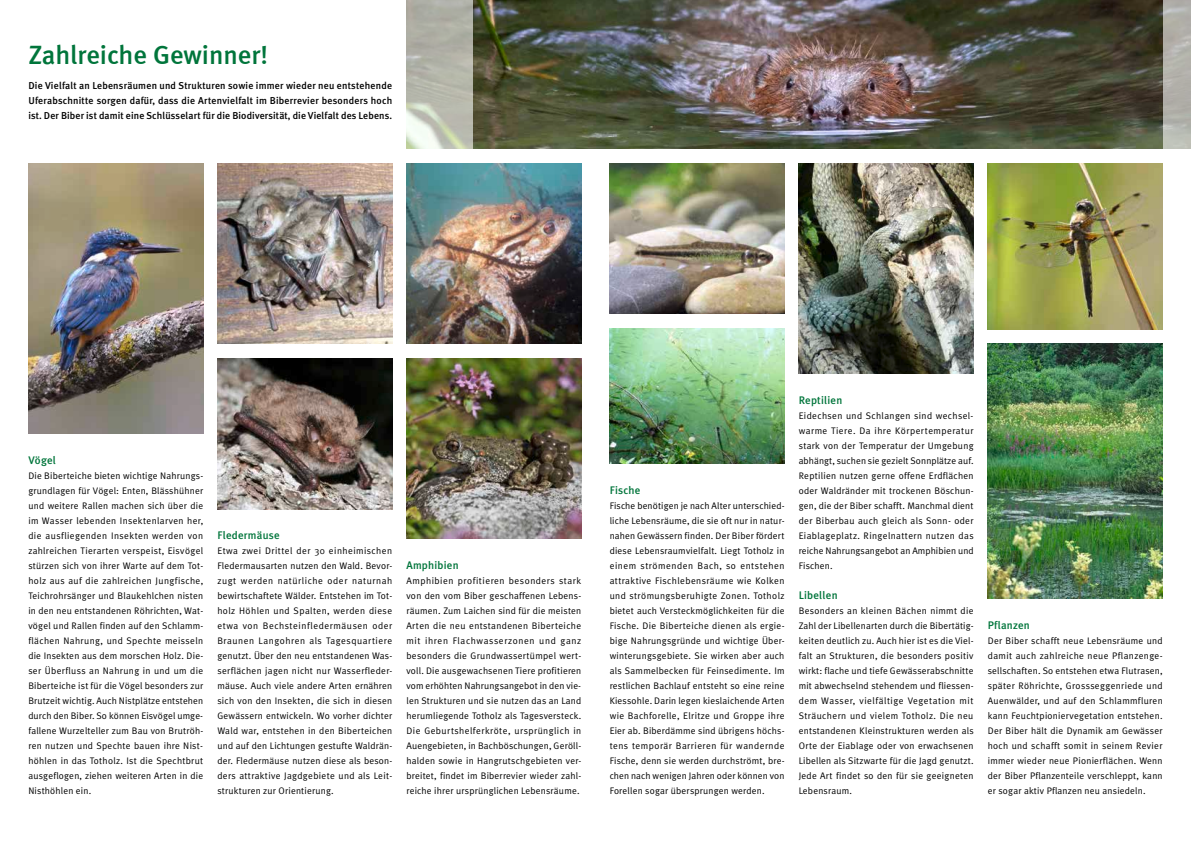
<style>
.page{position:relative;width:1191px;height:842px;background:#fff}
.page>*{position:absolute;margin:0;border:0;box-sizing:border-box;transform-origin:0 0}
.t1{font:500 26.5px "Meta";color:#00753b}
.t2{font:500 11px "Meta Plus";letter-spacing:.02em;color:#00753b}
.t3{font:500 10px/15px "Meta Plus";letter-spacing:.01em;color:#000;text-align:justify}
.t4{font:9.5px/15px "Meta Plus Normal";letter-spacing:.02em;color:#000;text-align:justify}
</style>
<div class="page">
<img style="left:217px;top:164px;width:175px;height:180px">
<img style="left:217px;top:359px;width:175px;height:150px">
<img style="left:406px;top:164px;width:175px;height:180px">
<img style="left:28px;top:164px;width:175px;height:270px">
<img style="left:406px;top:359px;width:175px;height:180px">
<img style="left:609px;top:164px;width:175px;height:150px">
<img style="left:609px;top:329px;width:175px;height:135px">
<img style="left:987px;top:344px;width:175px;height:255px">
<img style="left:987px;top:164px;width:175px;height:165px">
<img style="left:798px;top:164px;width:175px;height:210px">
<img style="left:406px;top:0;width:785px;height:149px">
<h1 class="t1" style="left:28px;top:39px;width:241px">Zahlreiche Gewinner!</h1>
<p class="t3" style="left:28px;top:78px;width:365px">Die Vielfalt an Lebensräumen und Strukturen sowie immer wieder neu entstehende Uferabschnitte sorgen dafür, dass die Artenvielfalt im Biberrevier besonders hoch ist. Der Biber ist damit eine Schlüsselart für die Biodiversität, die Vielfalt des Lebens.</p>
<p class="t2" style="left:28px;top:454px;width:29px">Vögel</p>
<p class="t4" style="left:28px;top:468px;width:176px">Die Biberteiche bieten wichtige Nahrungs&shy;grundlagen für Vögel: Enten, Blässhühner und weitere Rallen machen sich über die im Wasser lebenden Insektenlarven her, die ausfliegenden Insekten werden von zahlreichen Tierarten verspeist, Eisvögel stürzen sich von ihrer Warte auf dem Tot&shy;holz aus auf die zahlreichen Jungfische, Teichrohrsänger und Blaukehlchen nisten in den neu entstandenen Röhrichten, Wat&shy;vögel und Rallen finden auf den Schlamm&shy;flächen Nahrung, und Spechte meisseln die Insekten aus dem morschen Holz. Die&shy;ser Überfluss an Nahrung in und um die Biberteiche ist für die Vögel besonders zur Brutzeit wichtig. Auch Nistplätze entstehen durch den Biber. So können Eisvögel umge&shy;fallene Wurzelteller zum Bau von Brutröh&shy;ren nutzen und Spechte bauen ihre Nist&shy;höhlen in das Totholz. Ist die Spechtbrut ausgeflogen, ziehen weiteren Arten in die Nisthöhlen ein.</p>
<p class="t2" style="left:217px;top:529px;width:64px">Fledermäuse</p>
<p class="t4" style="left:217px;top:543px;width:176px">Etwa zwei Drittel der 30 einheimischen Fledermausarten nutzen den Wald. Bevor&shy;zugt werden natürliche oder naturnah bewirtschaftete Wälder. Entstehen im Tot&shy;holz Höhlen und Spalten, werden diese etwa von Bechsteinfledermäusen oder Braunen Langohren als Tagesquartiere genutzt. Über den neu entstandenen Was&shy;serflächen jagen nicht nur Wasserfleder&shy;mäuse. Auch viele andere Arten ernähren sich von den Insekten, die sich in diesen Gewässern entwickeln. Wo vorher dichter Wald war, entstehen in den Biberteichen und auf den Lichtungen gestufte Waldrän&shy;der. Fledermäuse nutzen diese als beson&shy;ders attraktive Jagdgebiete und als Leit&shy;strukturen zur Orientierung.</p>
<p class="t2" style="left:406px;top:559px;width:54px">Amphibien</p>
<p class="t4" style="left:406px;top:573px;width:176px">Amphibien profitieren besonders stark von den vom Biber geschaffenen Lebens&shy;räumen. Zum Laichen sind für die meisten Arten die neu entstandenen Biberteiche mit ihren Flachwasserzonen und ganz besonders die Grundwassertümpel wert&shy;voll. Die ausgewachsenen Tiere profitieren vom erhöhten Nahrungsangebot in den vie&shy;len Strukturen und sie nutzen das an Land herumliegende Totholz als Tagesversteck.<br>Die Geburtshelferkröte, ursprünglich in Auengebieten, in Bachböschungen, Geröll&shy;halden sowie in Hangrutschgebieten ver&shy;breitet, findet im Biberrevier wieder zahl&shy;reiche ihrer ursprünglichen Lebensräume.</p>
<p class="t2" style="left:609px;top:484px;width:32px">Fische</p>
<p class="t4" style="left:609px;top:498px;width:176px">Fische benötigen je nach Alter unterschied&shy;liche Lebensräume, die sie oft nur in natur&shy;nahen Gewässern finden. Der Biber fördert diese Lebensraumvielfalt. Liegt Totholz in einem strömenden Bach, so entstehen attraktive Fischlebensräume wie Kolken und strömungsberuhigte Zonen. Totholz bietet auch Versteckmöglichkeiten für die Fische. Die Biberteiche dienen als ergie&shy;bige Nahrungsgründe und wichtige Über&shy;winterungsgebiete. Sie wirken aber auch als Sammelbecken für Feinsedimente. Im restlichen Bachlauf entsteht so eine reine Kiessohle. Darin legen kieslaichende Arten wie Bachforelle, Elritze und Groppe ihre Eier ab. Biberdämme sind übrigens höchs&shy;tens temporär Barrieren für wandernde Fische, denn sie werden durchströmt, bre&shy;chen nach wenigen Jahren oder können von Forellen sogar übersprungen werden.</p>
<p class="t2" style="left:798px;top:394px;width:45px">Reptilien</p>
<p class="t4" style="left:798px;top:408px;width:176px">Eidechsen und Schlangen sind wechsel&shy;warme Tiere. Da ihre Körpertemperatur stark von der Temperatur der Umgebung abhängt, suchen sie gezielt Sonnplätze auf.<br>Reptilien nutzen gerne offene Erdflächen oder Waldränder mit trockenen Böschun&shy;gen, die der Biber schafft. Manchmal dient der Biberbau auch gleich als Sonn- oder Eiablageplatz. Ringelnattern nutzen das reiche Nahrungsangebot an Amphibien und Fischen.</p>
<p class="t2" style="left:798px;top:589px;width:40px">Libellen</p>
<p class="t4" style="left:798px;top:603px;width:176px">Besonders an kleinen Bächen nimmt die Zahl der Libellenarten durch die Bibertätig&shy;keiten deutlich zu. Auch hier ist es die Viel&shy;falt an Strukturen, die besonders positiv wirkt: flache und tiefe Gewässerabschnitte mit abwechselnd stehendem und fliessen&shy;dem Wasser, vielfältige Vegetation mit Sträuchern und vielem Totholz. Die neu entstandenen Kleinstrukturen werden als Orte der Eiablage oder von erwachsenen Libellen als Sitzwarte für die Jagd genutzt.<br>Jede Art findet so den für sie geeigneten Lebensraum.</p>
<p class="t2" style="left:987px;top:619px;width:44px">Pflanzen</p>
<p class="t4" style="left:987px;top:633px;width:176px">Der Biber schafft neue Lebensräume und damit auch zahlreiche neue Pflanzenge&shy;sellschaften. So entstehen etwa Flutrasen, später Röhrichte, Grossseggenriede und Auenwälder, und auf den Schlammfluren kann Feuchtpioniervegetation entstehen.<br>Der Biber hält die Dynamik am Gewässer hoch und schafft somit in seinem Revier immer wieder neue Pionierflächen. Wenn der Biber Pflanzenteile verschleppt, kann er sogar aktiv Pflanzen neu ansiedeln.</p>
</div>
